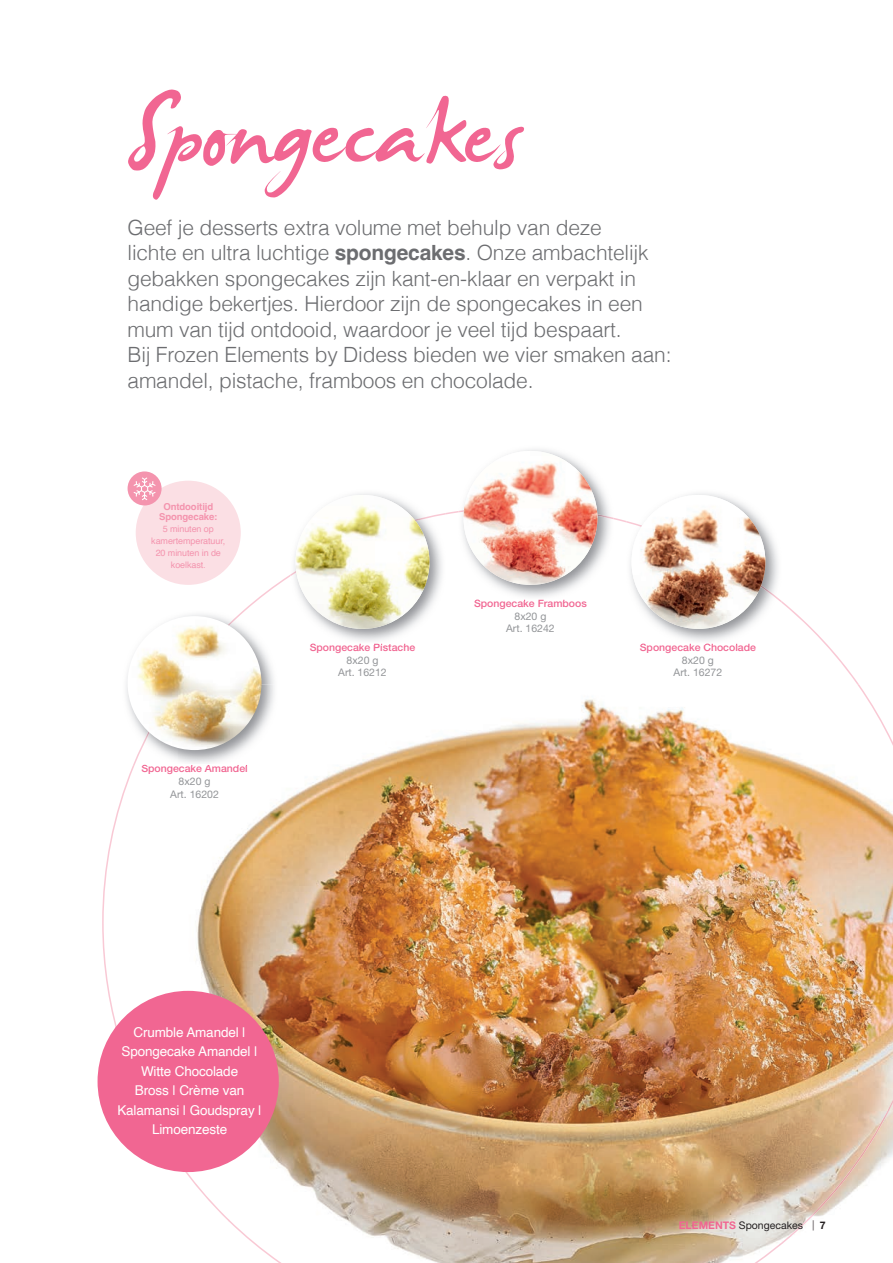
<style>
.page{position:relative;width:893px;height:1263px;background:#fff}
.page>*{position:absolute;margin:0;border:0;box-sizing:border-box;transform-origin:0 0}
.t1{font:156px "James Fajardo";color:#f16692}
.t2{font:300 21px/25.5px "Helvetica";letter-spacing:-.01em;color:#6c6d70}
.t3{font:13.5px/19.5px "Helvetica";letter-spacing:-.01em;color:#fff;text-align:center}
.t4{font:500 10.5px "Helvetica Neue LT Std";color:#f16692}
.t5{font:10.5px/12.6px "Helvetica Neue LT Std";color:#939598;text-align:center}
.t6{font:10.5px "Helvetica Neue LT Std";color:#231f20}
.t7{font:700 10.5px "Helvetica Neue LT Std";color:#231f20}
.t8{font:700 9.6px/10.5px "Helvetica";letter-spacing:-.01em;color:#f494ae;text-align:center}
.t9{font:9px/12px "Helvetica";letter-spacing:-.01em;color:#f494ae;text-align:center}
.s1{font-weight:700}
.s2{font-weight:700;color:#f16692}
</style>
<div class="page">
<img style="left:229px;top:791px;width:664px;height:472px">
<img style="left:102px;top:511px;width:757px;height:651px">
<img style="left:857px;top:684px;width:36px;height:62px">
<img style="left:842px;top:1099px;width:51px;height:85px">
<img style="left:178px;top:1163px;width:51px;height:59px">
<img style="left:791px;top:1181px;width:51px;height:56px">
<img style="left:229px;top:1219px;width:53px;height:44px">
<img style="left:754px;top:1234px;width:37px;height:29px">
<img style="left:290px;top:493px;width:155px;height:152px">
<img style="left:290px;top:513px;width:155px;height:63px">
<img style="left:310px;top:644px;width:105px;height:1px">
<img style="left:296px;top:495px;width:133px;height:134px;border-radius:67px">
<img style="left:458px;top:449px;width:155px;height:152px">
<img style="left:458px;top:507px;width:155px;height:12px">
<img style="left:474px;top:599px;width:113px;height:2px">
<img style="left:463px;top:451px;width:134px;height:134px;border-radius:67px">
<img style="left:626px;top:493px;width:155px;height:152px">
<img style="left:626px;top:521px;width:155px;height:81px">
<img style="left:640px;top:644px;width:116px;height:1px">
<img style="left:631px;top:495px;width:134px;height:134px;border-radius:67px">
<img style="left:122px;top:611px;width:155px;height:155px">
<img style="left:245px;top:684px;width:32px;height:82px">
<img style="left:133px;top:611px;width:112px;height:155px">
<img style="left:142px;top:765px;width:36px;height:1px">
<img style="left:178px;top:765px;width:69px;height:1px">
<img style="left:128px;top:616px;width:133px;height:134px;border-radius:67px">
<svg style="left:812px;top:1220px;width:2px;height:10px"></svg>
<div style="left:136px;top:481px;width:105px;height:104px;background:#fbdfe4;border-radius:50%"></div>
<div style="left:128px;top:471px;width:34px;height:34px;background:#f494ae;border-radius:50%"></div>
<svg style="left:134px;top:477px;width:22px;height:23px"></svg>
<div style="left:98px;top:991px;width:181px;height:181px;background:#f16692;border-radius:50%"></div>
<h1 class="t1" style="left:128px;top:55px;width:395px">Spongecakes</h1>
<p class="t2" style="left:128px;top:213px;width:545px">Geef je desserts extra volume met behulp van deze<br>lichte en ultra luchtige <span class="s1">spongecakes</span>. Onze ambachtelijk gebakken spongecakes zijn kant-en-klaar en verpakt in handige bekertjes. Hierdoor zijn de spongecakes in een mum van tijd ontdooid, waardoor je veel tijd bespaart.<br>Bij Frozen Elements by Didess bieden we vier smaken aan: amandel, pistache, framboos en chocolade.</p>
<p class="t8" style="left:159px;top:502px;width:60px">Ontdooitijd<br>Spongecake:</p>
<p class="t9" style="left:151px;top:523px;width:76px">5 minuten op kamertemperatuur,<br>20 minuten in de koelkast.</p>
<p class="t4" style="left:141px;top:762px;width:108px">Spongecake Amandel</p>
<p class="t5" style="left:170px;top:775px;width:50px">8x20 g<br>Art. 16202</p>
<p class="t4" style="left:310px;top:641px;width:107px">Spongecake Pistache</p>
<p class="t5" style="left:338px;top:654px;width:50px">8x20 g<br>Art. 16212</p>
<p class="t4" style="left:474px;top:597px;width:114px">Spongecake Framboos</p>
<p class="t5" style="left:506px;top:610px;width:50px">8x20 g<br>Art. 16242</p>
<p class="t4" style="left:640px;top:641px;width:118px">Spongecake Chocolade</p>
<p class="t5" style="left:674px;top:654px;width:50px">8x20 g<br>Art. 16272</p>
<p class="t3" style="left:117px;top:1022px;width:146px">Crumble Amandel |<br>Spongecake Amandel |<br>Witte Chocolade<br>Bross | Crème van<br>Kalamansi | Goudspray |<br>Limoenzeste</p>
<p class="t6" style="left:679px;top:1219px;width:126px"><span class="s2">ELEMENTS</span> Spongecakes</p>
<p class="t7" style="left:820px;top:1218px;width:7px">7</p>
</div>
